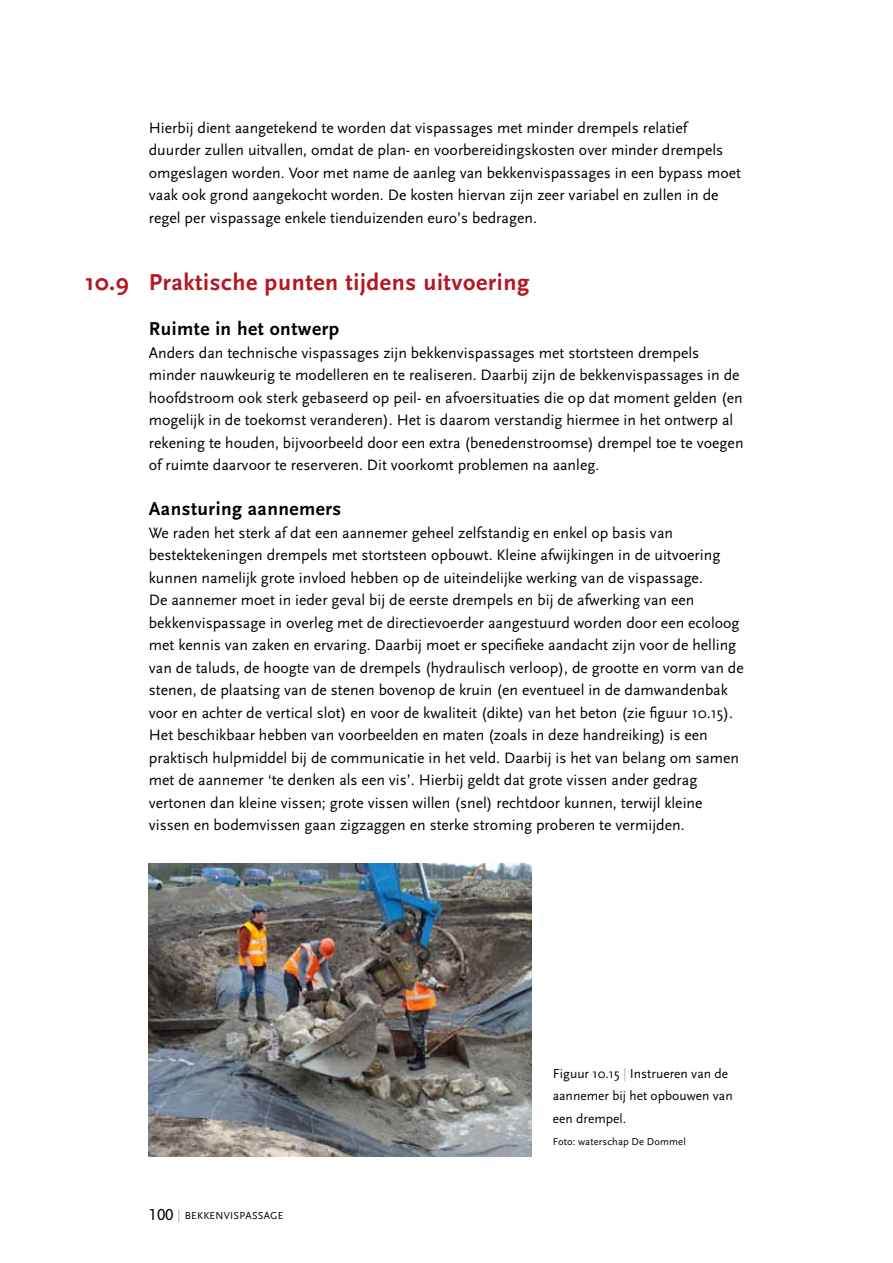
<style>
.page{position:relative;width:893px;height:1263px;background:#fff}
.page>*{position:absolute;margin:0;border:0;box-sizing:border-box;transform-origin:0 0}
.t1{font:700 24px "Scala Sans";letter-spacing:.025em;color:#b51621}
.t2{font:700 19.5px "Scala Sans";letter-spacing:.025em;color:#000}
.t3{font:15.75px/22.5px "Scala Sans";color:#000}
.t4{font:13.5px/22.5px "Scala Sans";color:#000}
.t5{font:10.5px "Scala Sans LF";letter-spacing:.02em;color:#000}
.s1{font-size:16.5px}
.s2{font-family:"Scala Sans";font-size:13.5px;color:#b1b3b4}
.s3{color:#b1b3b4}
</style>
<div class="page">
<img style="left:149px;top:863px;width:382px;height:294px">
<p class="t3" style="left:149px;top:116px;width:594px">Hierbij dient aangetekend te worden dat vispassages met minder drempels relatief duurder zullen uitvallen, omdat de plan- en voorbereidingskosten over minder drempels omgeslagen worden. Voor met name de aanleg van bekkenvispassages in een bypass moet vaak ook grond aangekocht worden. De kosten hiervan zijn zeer variabel en zullen in de regel per vispassage enkele tienduizenden euro’s bedragen.</p>
<h1 class="t1" style="left:85px;top:269px;width:446px">10.9 Praktische punten tijdens uitvoering</h1>
<p class="t2" style="left:149px;top:318px;width:192px">Ruimte in het ontwerp</p>
<p class="t3" style="left:149px;top:341px;width:596px">Anders dan technische vispassages zijn bekkenvispassages met stortsteen drempels minder nauwkeurig te modelleren en te realiseren. Daarbij zijn de bekkenvispassages in de hoofdstroom ook sterk gebaseerd op peil- en afvoersituaties die op dat moment gelden (en mogelijk in de toekomst veranderen). Het is daarom verstandig hiermee in het ontwerp al rekening te houden, bijvoorbeeld door een extra (benedenstroomse) drempel toe te voegen of ruimte daarvoor te reserveren. Dit voorkomt problemen na aanleg.</p>
<p class="t2" style="left:149px;top:498px;width:194px">Aansturing aannemers</p>
<p class="t3" style="left:149px;top:521px;width:596px">We raden het sterk af dat een aannemer geheel zelfstandig en enkel op basis van bestektekeningen drempels met stortsteen opbouwt. Kleine afwijkingen in de uitvoering kunnen namelijk grote invloed hebben op de uiteindelijke werking van de vispassage.<br>De aannemer moet in ieder geval bij de eerste drempels en bij de afwerking van een bekkenvispassage in overleg met de directievoerder aangestuurd worden door een ecoloog met kennis van zaken en ervaring. Daarbij moet er specifieke aandacht zijn voor de helling van de taluds, de hoogte van de drempels (hydraulisch verloop), de grootte en vorm van de stenen, de plaatsing van de stenen bovenop de kruin (en eventueel in de damwandenbak voor en achter de vertical slot) en voor de kwaliteit (dikte) van het beton (zie figuur 10.15).<br>Het beschikbaar hebben van voorbeelden en maten (zoals in deze handreiking) is een praktisch hulpmiddel bij de communicatie in het veld. Daarbij is het van belang om samen met de aannemer ‘te denken als een vis’. Hierbij geldt dat grote vissen ander gedrag vertonen dan kleine vissen; grote vissen willen (snel) rechtdoor kunnen, terwijl kleine vissen en bodemvissen gaan zigzaggen en sterke stroming proberen te vermijden.</p>
<p class="t5" style="left:149px;top:1210px;width:129px"><span class="s1">100</span> <span class="s2">|</span> BE KKENVISPASSAGE</p>
<p class="t4" style="left:553px;top:1062px;width:181px">Figuur 10.15 <span class="s3">|</span> Instrueren van de aannemer bij het opbouwen van een drempel.</p>
<p class="t5" style="left:553px;top:1136px;width:135px">Foto: waterschap De Dommel</p>
</div>
